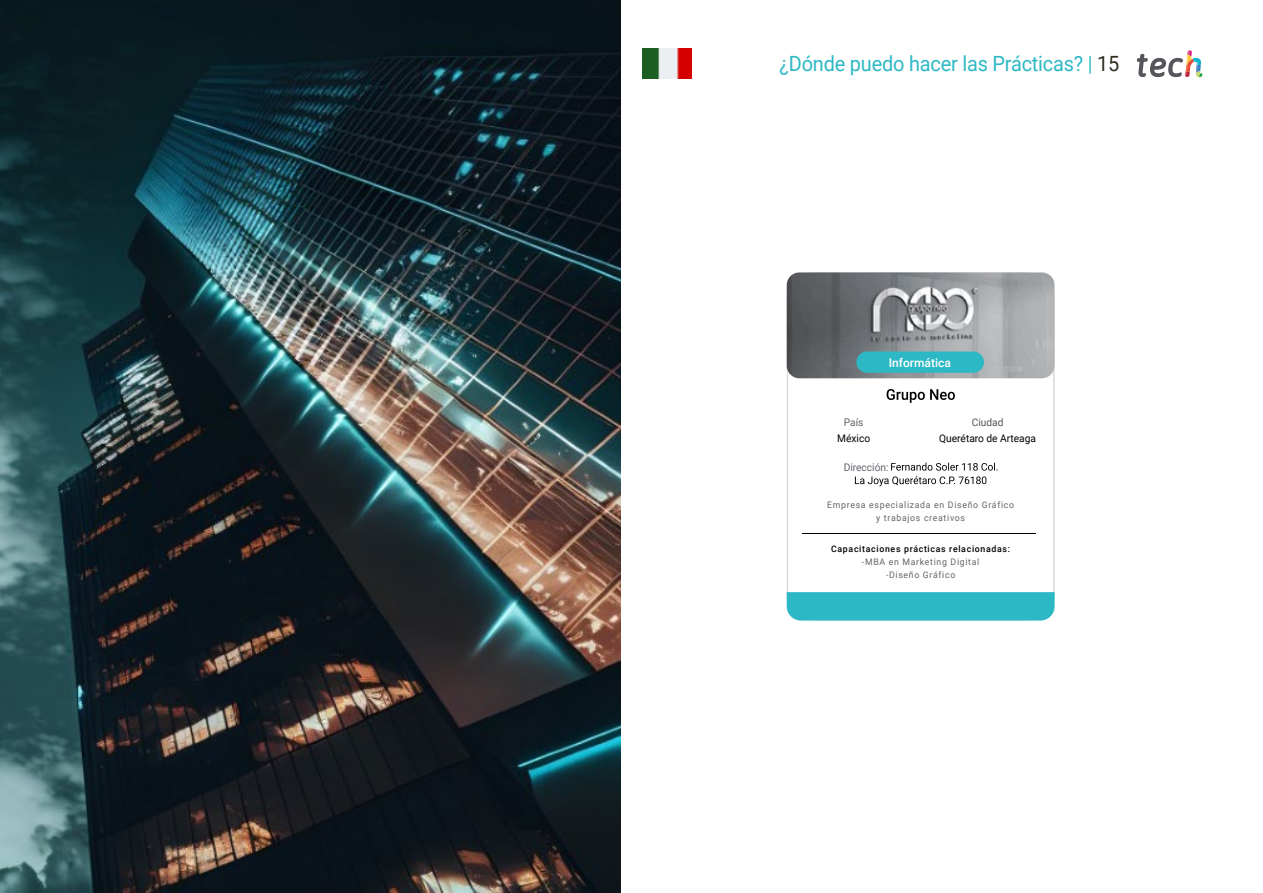
<style>
.page{position:relative;width:1263px;height:893px;background:#fff}
.page>*{position:absolute;margin:0;border:0;box-sizing:border-box;transform-origin:0 0}
.t1{font:21px "Roboto";letter-spacing:-.01em;color:#2db8c5;scale:.95 1}
.t2{font:500 12px "Roboto";color:#fff}
.t3{font:10.5px "Roboto";color:#000}
.t4{font:10.5px "Roboto";color:#61646a}
.t5{font:10.5px "Roboto";color:#52555b}
.t6{font:9px/13.5px "Roboto";letter-spacing:.08em;color:#61646a;text-align:center}
.t7{font:500 9px "Roboto";letter-spacing:.08em;color:#000}
.s1{color:#312e20}
</style>
<div class="page">
<svg style="left:786px;top:282px;width:269px;height:328px"></svg>
<img style="left:787px;top:272px;width:267px;height:106px">
<div style="left:856px;top:351px;width:128px;height:22px;background:#2db8c5;border-radius:11px"></div>
<svg style="left:787px;top:592px;width:267px;height:29px;background:#33b9c6"></svg>
<hr style="left:802px;top:533px;width:234px;height:1px;background:#000">
<svg style="left:855px;top:463px;width:143px;height:23px"></svg>
<svg style="left:886px;top:389px;width:69px;height:14px"></svg>
<img style="left:642px;top:49px;width:49px;height:30px">
<img style="left:0;top:0;width:621px;height:893px">
<svg style="left:1137px;top:50px;width:65px;height:28px"></svg>
<h1 class="t1" style="left:780px;top:49px;width:359px">¿Dónde puedo hacer las Prácticas? | <span class="s1">15</span></h1>
<h2 class="t2" style="left:889px;top:354px;width:64px">Informática</h2>
<p class="t4" style="left:844px;top:414px;width:21px">País</p>
<p class="t3" style="left:837px;top:431px;width:34px">México</p>
<p class="t5" style="left:972px;top:414px;width:33px">Ciudad</p>
<p class="t3" style="left:939px;top:431px;width:98px">Querétaro de Arteaga</p>
<p class="t4" style="left:844px;top:459px;width:46px">Dirección:</p>
<p class="t6" style="left:827px;top:497px;width:188px">Empresa especializada en Diseño Gráfico y trabajos creativos</p>
<p class="t7" style="left:831px;top:542px;width:180px">Capacitaciones prácticas relacionadas:</p>
<p class="t6" style="left:862px;top:555px;width:119px">-MBA en Marketing Digital -Diseño Gráfico</p>
</div>
